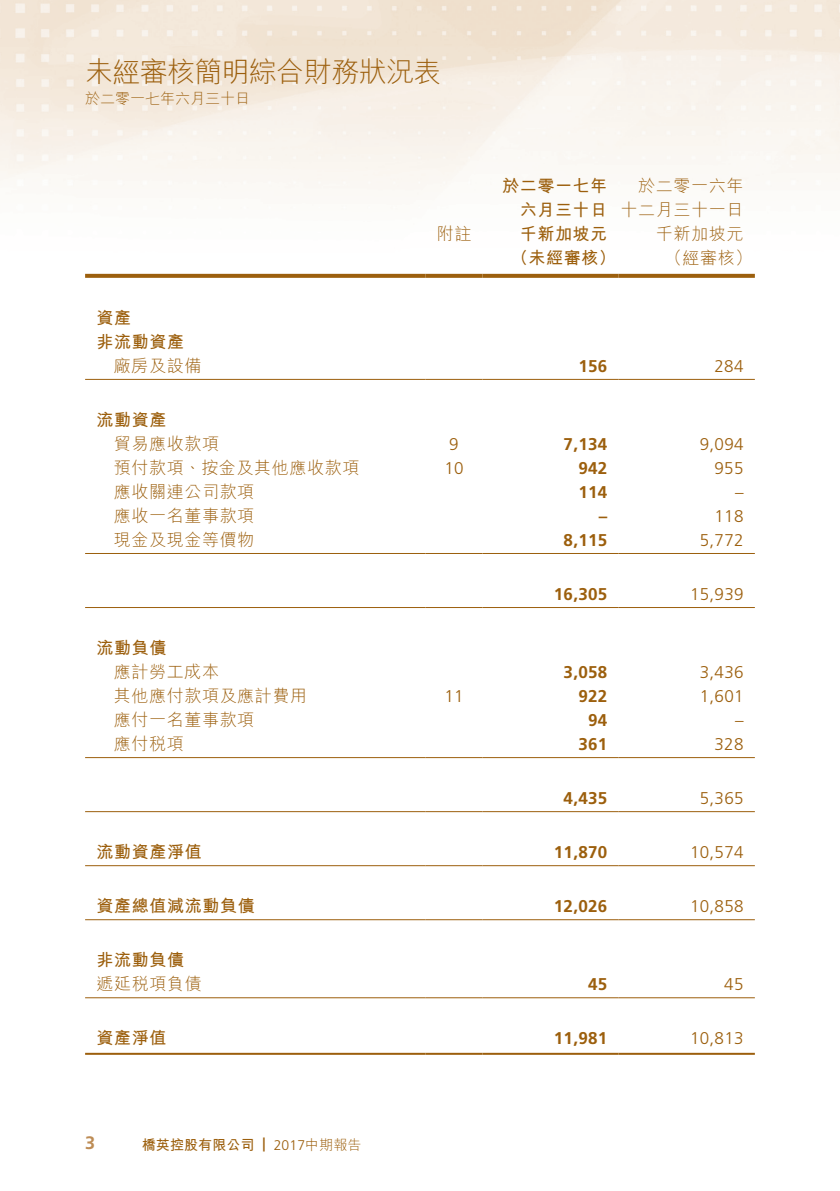
<style>
.page{position:relative;width:840px;height:1191px;background:#fff}
.page>*{position:absolute;margin:0;border:0;box-sizing:border-box;transform-origin:0 0}
.t1{font:300 28px "M Hei HK";letter-spacing:-.025em;color:#9c5f0d}
.t2{font:700 18px "Frutiger LT Std";color:#bd8c55}
._50_Table_txt{font:300 17px "M Hei HK";letter-spacing:.035em;color:#9c5f0d}
._50_Table_txt-2{font:300 17px "Frutiger LT Std";letter-spacing:.015em;color:#9c5f0d}
._50_Table_txt-3{font:700 17px "Frutiger LT Std";letter-spacing:.015em;color:#9c5f0d}
._50_Table_txt-4{font:700 17px "M Hei HK";letter-spacing:.035em;color:#9c5f0d}
.t3{font:300 15px "M Hei HK";color:#9c5f0d}
.t4{font:300 14px "Frutiger LT Std";color:#9c5f0d}
.t5{font:700 14px "M Hei HK";letter-spacing:.005em;color:#9c5f0d}
.t6{font:700 14px "Frutiger LT Std";color:#9c5f0d}
.s1{font-family:"M Hei HK"}
</style>
<div class="page">
<img style="left:0;top:0;width:839px;height:1055px">
<svg style="left:85px;top:274px;width:340px;height:4px"></svg>
<svg style="left:425px;top:274px;width:57px;height:4px"></svg>
<svg style="left:482px;top:274px;width:136px;height:4px"></svg>
<svg style="left:618px;top:274px;width:136px;height:4px"></svg>
<hr style="left:85px;top:379px;width:340px;height:1px;background:#9c5f0d">
<hr style="left:425px;top:379px;width:57px;height:1px;background:#9c5f0d">
<hr style="left:482px;top:379px;width:136px;height:1px;background:#9c5f0d">
<hr style="left:618px;top:379px;width:136px;height:1px;background:#9c5f0d">
<hr style="left:85px;top:553px;width:340px;height:1px;background:#9c5f0d">
<hr style="left:425px;top:553px;width:57px;height:1px;background:#9c5f0d">
<hr style="left:482px;top:553px;width:136px;height:1px;background:#9c5f0d">
<hr style="left:618px;top:553px;width:136px;height:1px;background:#9c5f0d">
<hr style="left:85px;top:607px;width:340px;height:1px;background:#9c5f0d">
<hr style="left:425px;top:607px;width:57px;height:1px;background:#9c5f0d">
<hr style="left:482px;top:607px;width:136px;height:1px;background:#9c5f0d">
<hr style="left:618px;top:607px;width:136px;height:1px;background:#9c5f0d">
<hr style="left:85px;top:757px;width:340px;height:1px;background:#9c5f0d">
<hr style="left:425px;top:757px;width:57px;height:1px;background:#9c5f0d">
<hr style="left:482px;top:757px;width:136px;height:1px;background:#9c5f0d">
<hr style="left:618px;top:757px;width:136px;height:1px;background:#9c5f0d">
<hr style="left:85px;top:811px;width:340px;height:1px;background:#9c5f0d">
<hr style="left:425px;top:811px;width:57px;height:1px;background:#9c5f0d">
<hr style="left:482px;top:811px;width:136px;height:1px;background:#9c5f0d">
<hr style="left:618px;top:811px;width:136px;height:1px;background:#9c5f0d">
<hr style="left:85px;top:865px;width:340px;height:1px;background:#9c5f0d">
<hr style="left:425px;top:865px;width:57px;height:1px;background:#9c5f0d">
<hr style="left:482px;top:865px;width:136px;height:1px;background:#9c5f0d">
<hr style="left:618px;top:865px;width:136px;height:1px;background:#9c5f0d">
<hr style="left:85px;top:919px;width:340px;height:1px;background:#9c5f0d">
<hr style="left:425px;top:919px;width:57px;height:1px;background:#9c5f0d">
<hr style="left:482px;top:919px;width:136px;height:1px;background:#9c5f0d">
<hr style="left:618px;top:919px;width:136px;height:1px;background:#9c5f0d">
<hr style="left:85px;top:997px;width:340px;height:1px;background:#9c5f0d">
<hr style="left:425px;top:997px;width:57px;height:1px;background:#9c5f0d">
<hr style="left:482px;top:997px;width:136px;height:1px;background:#9c5f0d">
<hr style="left:618px;top:997px;width:136px;height:1px;background:#9c5f0d">
<hr style="left:85px;top:1052px;width:340px;height:2px;background:#9c5f0d">
<hr style="left:425px;top:1052px;width:57px;height:2px;background:#9c5f0d">
<hr style="left:482px;top:1052px;width:136px;height:2px;background:#9c5f0d">
<hr style="left:618px;top:1052px;width:136px;height:2px;background:#9c5f0d">
<p class="t1" style="left:85px;top:57px;width:357px">未經審核簡明綜合財務狀況表</p>
<p class="t3" style="left:85px;top:91px;width:166px">於二零一七年六月三十日</p>
<p class="_50_Table_txt-4" style="left:501px;top:173px;width:107px">於二零一七年</p>
<p class="_50_Table_txt" style="left:638px;top:177px;width:107px">於二零一六年</p>
<p class="_50_Table_txt-4" style="left:519px;top:197px;width:89px">六月三十日</p>
<p class="_50_Table_txt" style="left:620px;top:201px;width:124px">十二月三十一日</p>
<p class="_50_Table_txt" style="left:436px;top:225px;width:36px">附註</p>
<p class="_50_Table_txt-4" style="left:519px;top:221px;width:89px">千新加坡元</p>
<p class="_50_Table_txt" style="left:655px;top:225px;width:89px">千新加坡元</p>
<p class="_50_Table_txt-4" style="left:511px;top:245px;width:106px">（未經審核）</p>
<p class="_50_Table_txt" style="left:664px;top:249px;width:88px">（經審核(</p>
<p class="_50_Table_txt-4" style="left:96px;top:305px;width:36px">資產</p>
<p class="_50_Table_txt-4" style="left:96px;top:329px;width:89px">非流動資產</p>
<p class="_50_Table_txt" style="left:114px;top:357px;width:89px">廠房及設備</p>
<p class="_50_Table_txt-4" style="left:96px;top:407px;width:71px">流動資產</p>
<p class="_50_Table_txt-3" style="left:578px;top:356px;width:30px">156</p>
<p class="_50_Table_txt-2" style="left:714px;top:356px;width:30px">284</p>
<p class="_50_Table_txt" style="left:114px;top:435px;width:107px">貿易應收款項</p>
<p class="_50_Table_txt-2" style="left:449px;top:434px;width:11px">9</p>
<p class="_50_Table_txt-3" style="left:563px;top:434px;width:45px">7,134</p>
<p class="_50_Table_txt-2" style="left:699px;top:434px;width:45px">9,094</p>
<p class="_50_Table_txt" style="left:114px;top:459px;width:247px">預付款項、按金及其他應收款項</p>
<p class="_50_Table_txt-2" style="left:444px;top:458px;width:21px">10</p>
<p class="_50_Table_txt-3" style="left:578px;top:458px;width:30px">942</p>
<p class="_50_Table_txt-2" style="left:714px;top:458px;width:30px">955</p>
<p class="_50_Table_txt" style="left:114px;top:483px;width:142px">應收關連公司款項</p>
<p class="_50_Table_txt-3" style="left:578px;top:482px;width:30px">114</p>
<p class="_50_Table_txt-2" style="left:734px;top:482px;width:10px">–</p>
<p class="_50_Table_txt" style="left:114px;top:507px;width:142px">應收一名董事款項</p>
<p class="_50_Table_txt-3" style="left:598px;top:506px;width:10px">–</p>
<p class="_50_Table_txt-2" style="left:714px;top:506px;width:30px">118</p>
<p class="_50_Table_txt" style="left:114px;top:531px;width:142px">現金及現金等價物</p>
<p class="_50_Table_txt-3" style="left:563px;top:530px;width:45px">8,115</p>
<p class="_50_Table_txt-2" style="left:699px;top:530px;width:45px">5,772</p>
<p class="_50_Table_txt-3" style="left:553px;top:584px;width:55px">16,305</p>
<p class="_50_Table_txt-2" style="left:689px;top:584px;width:55px">15,939</p>
<p class="_50_Table_txt-4" style="left:96px;top:635px;width:71px">流動負債</p>
<p class="_50_Table_txt" style="left:114px;top:663px;width:107px">應計勞工成本</p>
<p class="_50_Table_txt-3" style="left:563px;top:662px;width:45px">3,058</p>
<p class="_50_Table_txt-2" style="left:699px;top:662px;width:45px">3,436</p>
<p class="_50_Table_txt" style="left:114px;top:687px;width:195px">其他應付款項及應計費用</p>
<p class="_50_Table_txt-2" style="left:444px;top:686px;width:21px">11</p>
<p class="_50_Table_txt-3" style="left:578px;top:686px;width:30px">922</p>
<p class="_50_Table_txt-2" style="left:699px;top:686px;width:45px">1,601</p>
<p class="_50_Table_txt" style="left:114px;top:711px;width:142px">應付一名董事款項</p>
<p class="_50_Table_txt-3" style="left:587px;top:710px;width:21px">94</p>
<p class="_50_Table_txt-2" style="left:734px;top:710px;width:10px">–</p>
<p class="_50_Table_txt" style="left:114px;top:735px;width:71px">應付稅項</p>
<p class="_50_Table_txt-3" style="left:578px;top:734px;width:30px">361</p>
<p class="_50_Table_txt-2" style="left:714px;top:734px;width:30px">328</p>
<p class="_50_Table_txt-3" style="left:563px;top:788px;width:45px">4,435</p>
<p class="_50_Table_txt-2" style="left:699px;top:788px;width:45px">5,365</p>
<p class="_50_Table_txt-4" style="left:96px;top:839px;width:107px">流動資產淨值</p>
<p class="_50_Table_txt-3" style="left:553px;top:842px;width:55px">11,870</p>
<p class="_50_Table_txt-2" style="left:689px;top:842px;width:55px">10,574</p>
<p class="_50_Table_txt-4" style="left:96px;top:893px;width:160px">資產總值減流動負債</p>
<p class="_50_Table_txt-4" style="left:96px;top:947px;width:89px">非流動負債</p>
<p class="_50_Table_txt-3" style="left:553px;top:896px;width:55px">12,026</p>
<p class="_50_Table_txt-2" style="left:689px;top:896px;width:55px">10,858</p>
<p class="_50_Table_txt" style="left:96px;top:975px;width:107px">遞延稅項負債</p>
<p class="_50_Table_txt-3" style="left:587px;top:974px;width:21px">45</p>
<p class="_50_Table_txt-2" style="left:723px;top:974px;width:21px">45</p>
<p class="_50_Table_txt-4" style="left:96px;top:1025px;width:71px">資產淨值</p>
<p class="_50_Table_txt-3" style="left:553px;top:1028px;width:55px">11,981</p>
<p class="_50_Table_txt-2" style="left:689px;top:1028px;width:55px">10,813</p>
<p class="t2" style="left:85px;top:1132px;width:12px">3</p>
<p class="t5" style="left:142px;top:1134px;width:114px">橋英控股有限公司</p>
<p class="t6" style="left:262px;top:1134px;width:5px">|</p>
<p class="t4" style="left:273px;top:1136px;width:89px">2017<span class="s1">中期報告</span></p>
</div>
